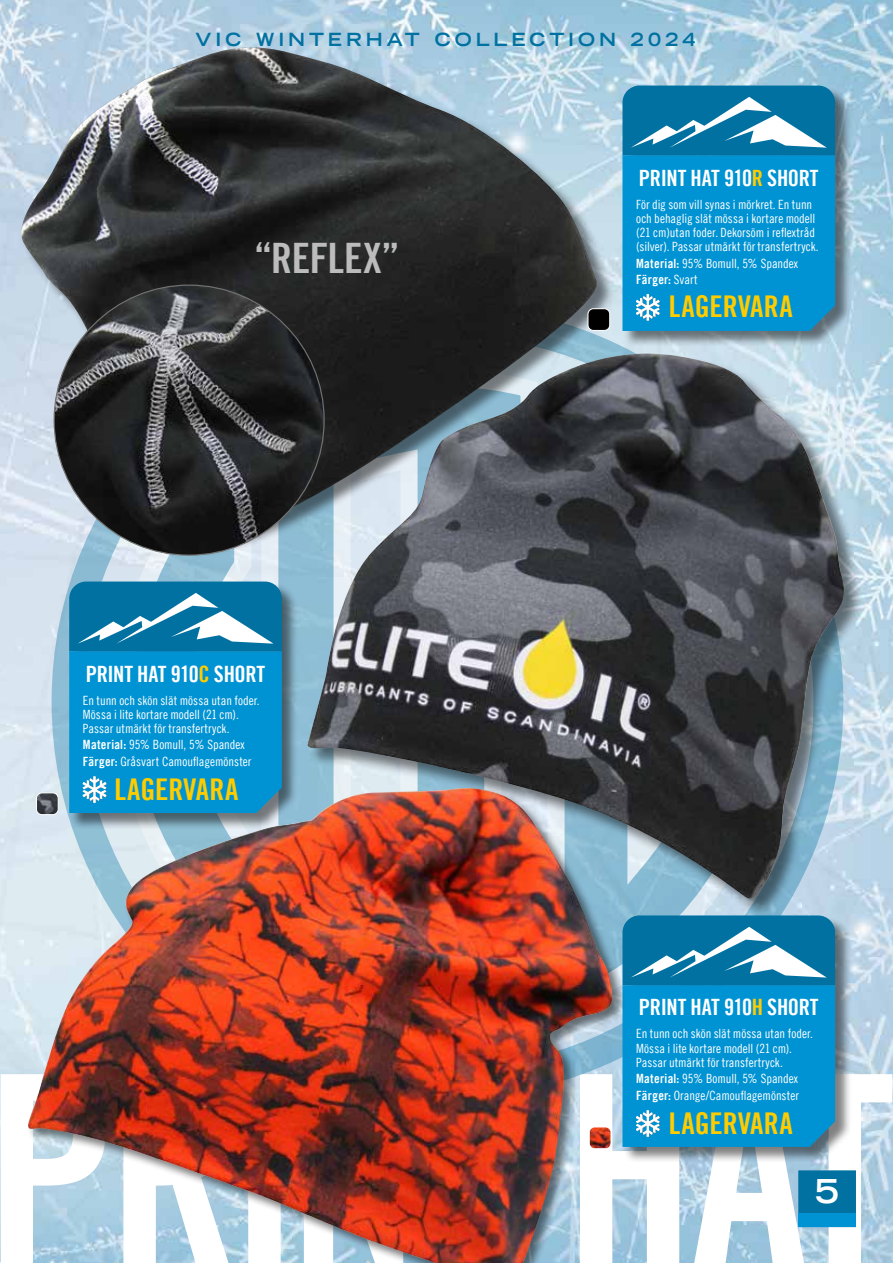
<style>
.page{position:relative;width:893px;height:1263px;background:#fff}
.page>*{position:absolute;margin:0;border:0;box-sizing:border-box;transform-origin:0 0}
.t1{font:42px "Trade Gothic LT Bold Cond Twenty";letter-spacing:-.01em;color:#bcbcbc}
.t2{font:700 expanded 33px "Trade Gothic LT Std";color:#fff}
.t3{font:30px "Trade Gothic LT Bold Cond Twenty";color:#fc0}
.t4{font:22.5px "Trade Gothic LT Bold Cond Twenty";letter-spacing:-.02em;color:#fff}
.t5{font:700 expanded 18px "Trade Gothic LT";letter-spacing:.22em;color:#0071a0}
.t6{font:12.75px/14.2px "Trade Gothic LT Cond Eighteen";color:#fff}
.t7{font:12.75px "Trade Gothic LT Bold Cond Twenty";letter-spacing:.015em;color:#fff}
.s1{color:#fc0}
.s2{font-family:"Trade Gothic LT Bold Cond Twenty"}
.s3{font-family:"Trade Gothic LT Cond Eighteen"}
</style>
<div class="page">
<img style="left:0;top:0;width:893px;height:1263px">
<svg style="left:1px;top:1074px;width:891px;height:189px"></svg>
<svg style="left:107px;top:558px;width:199px;height:228px;background:#aecee0"></svg>
<div style="left:798px;top:1170px;width:58px;height:57px;background:#0071a0;border:1px solid #0071a0"></div>
<div style="left:798px;top:1214px;width:58px;height:13px;background:#0093d3"></div>
<div style="left:69px;top:582px;width:229px;height:248px;background:#000;opacity:.5"></div>
<svg style="left:69px;top:581px;width:213px;height:205px;background:#0f8fc6"></svg>
<div style="left:623px;top:916px;width:229px;height:247px;background:#000;opacity:.5"></div>
<svg style="left:626px;top:918px;width:209px;height:229px;background:#0e90c8"></svg>
<img style="left:20px;top:47px;width:578px;height:496px">
<img style="left:28px;top:788px;width:586px;height:475px">
<div style="left:309px;top:354px;width:555px;height:564px;background:#000;opacity:.5"></div>
<img style="left:306px;top:353px;width:538px;height:548px">
<div style="left:623px;top:86px;width:229px;height:262px;background:#000;opacity:.5"></div>
<svg style="left:622px;top:86px;width:213px;height:245px;background:#0e90c8"></svg>
<div style="left:54px;top:286px;width:270px;height:269px;background:#000;opacity:.5"></div>
<img style="left:54px;top:285px;width:270px;height:270px;border-radius:135px">
<img style="left:589px;top:1127px;width:22px;height:22px">
<div style="left:589px;top:1126px;width:22px;height:23px;border:1px solid #fff;border-radius:5px"></div>
<img style="left:36px;top:793px;width:22px;height:22px">
<div style="left:36px;top:792px;width:23px;height:23px;border:1px solid #fff;border-radius:5px"></div>
<div style="left:588px;top:309px;width:22px;height:21px;background:#000;border-radius:5px"></div>
<div style="left:587px;top:308px;width:23px;height:23px;border:1px solid #fff;border-radius:5px"></div>
<h3 class="t5" style="left:195px;top:28px;width:501px">VIC WINTERHAT COLLECTION 2024</h3>
<h1 class="t1" style="left:254px;top:232px;width:147px">“REFLEX”</h1>
<h3 class="t4" style="left:86px;top:660px;width:181px">PRINT HAT 910<span class="s1">C</span> SHORT</h3>
<p class="t6" style="left:83px;top:693px;width:178px">En tunn och skön slät mössa utan foder.<br>Mössa i lite kortare modell (21 cm).<br>Passar utmärkt för transfertryck.</p>
<p class="t6" style="left:83px;top:736px;width:170px;line-height:16.4px"><span class="s2">Material:</span> 95% Bomull, 5% Spandex<br><span class="s2">Färger:</span> Gråsvart Camouflagemönster</p>
<h3 class="t3" style="left:115px;top:770px;width:125px">LAGERVARA</h3>
<h3 class="t4" style="left:639px;top:164px;width:181px">PRINT HAT 910<span class="s1">R</span> SHORT</h3>
<p class="t6" style="left:636px;top:197px;width:184px">För dig som vill synas i mörkret. En tunn och behaglig slät mössa i kortare modell (21 cm)utan foder. Dekorsöm i reflextråd (silver). Passar utmärkt för transfertryck.</p>
<p class="t6" style="left:636px;top:256px;width:163px"><span class="s2">Material:</span> 95% Bomull, 5% Spandex</p>
<p class="t7" style="left:636px;top:272px;width:63px">Färger: <span class="s3">Svart</span></p>
<h3 class="t3" style="left:669px;top:288px;width:125px">LAGERVARA</h3>
<h3 class="t4" style="left:639px;top:994px;width:181px">PRINT HAT 910<span class="s1">H</span> SHORT</h3>
<p class="t6" style="left:636px;top:1027px;width:178px">En tunn och skön slät mössa utan foder.<br>Mössa i lite kortare modell (21 cm).<br>Passar utmärkt för transfertryck.</p>
<p class="t6" style="left:636px;top:1070px;width:164px;line-height:16.4px"><span class="s2">Material:</span> 95% Bomull, 5% Spandex<br><span class="s2">Färger:</span> Orange/Camouflagemönster</p>
<h3 class="t3" style="left:669px;top:1105px;width:125px">LAGERVARA</h3>
<h2 class="t2" style="left:815px;top:1170px;width:25px">5</h2>
</div>
